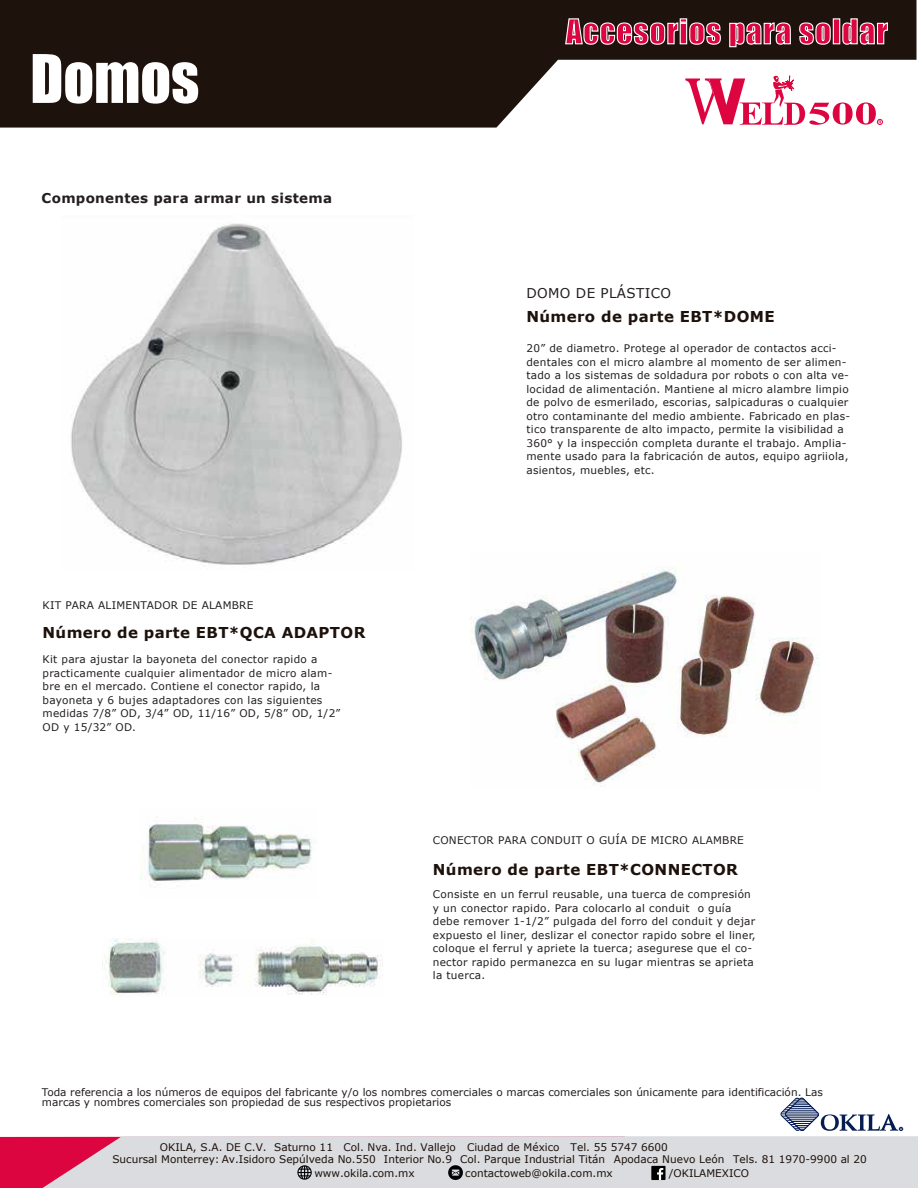
<style>
.page{position:relative;width:918px;height:1188px;background:#fff}
.page>*{position:absolute;margin:0;border:0;box-sizing:border-box;transform-origin:0 0}
.t1{font:61.8px "Impact";color:#fff}
.t2{font:31.5px "Impact";letter-spacing:.035em;color:#dc0540}
.t3{font:700 15px "Verdana";letter-spacing:.025em;color:#1d110b}
.t4{font:700 13.5px "Verdana";letter-spacing:.025em;color:#231e1f}
.t5{font:13.5px "Verdana";letter-spacing:.025em;color:#231e1f}
.t6{font:10.5px/13.5px "Verdana";letter-spacing:.025em;color:#231e1f}
.t7{font:10.5px/12px "Verdana";color:#1d110b}
.t8{font:10.5px/10.5px "Verdana";color:#231e1f}
</style>
<div class="page">
<img style="left:71px;top:223px;width:331px;height:342px">
<div style="left:625px;top:1136px;width:293px;height:52px;background:#dadce0"></div>
<svg style="left:780px;top:1097px;width:123px;height:34px"></svg>
<svg style="left:0;top:0;width:916px;height:128px;fill:#1e120d"></svg>
<svg style="left:564px;top:14px;width:158px;height:31px;background:#4c433f"></svg>
<svg style="left:729px;top:22px;width:62px;height:26px;background:#59504c"></svg>
<svg style="left:798px;top:22px;width:33px;height:23px"></svg>
<div style="left:833px;top:18px;width:7px;height:26px;border:1px solid #fff"></div>
<svg style="left:842px;top:18px;width:47px;height:27px"></svg>
<svg style="left:685px;top:70px;width:198px;height:55px"></svg>
<svg style="left:0;top:1136px;width:625px;height:52px;background:#d9beca"></svg>
<div style="left:651px;top:1166px;width:15px;height:14px;background:#020102"></div>
<svg style="left:657px;top:1168px;width:6px;height:12px"></svg>
<img style="left:471px;top:567px;width:348px;height:217px">
<img style="left:104px;top:939px;width:279px;height:56px">
<img style="left:140px;top:823px;width:172px;height:60px">
<h1 class="t1" style="left:30px;top:31px;width:171px">Domos</h1>
<p class="t4" style="left:42px;top:189px;width:292px">Componentes para armar un sistema</p>
<p class="t6" style="left:43px;top:599px;width:212px">KIT PARA ALIMENTADOR DE ALAMBRE</p>
<h3 class="t3" style="left:43px;top:623px;width:324px">Número de parte EBT*QCA ADAPTOR</h3>
<p class="t6" style="left:43px;top:653px;width:299px">Kit para ajustar la bayoneta del conector rapido a practicamente cualquier alimentador de micro alam&shy;bre en el mercado. Contiene el conector rapido, la bayoneta y 6 bujes adaptadores con las siguientes medidas 7/8” OD, 3/4” OD, 11/16” OD, 5/8” OD, 1/2” OD y 15/32” OD.</p>
<h2 class="t2" style="left:566px;top:7px;width:323px">Accesorios para soldar</h2>
<p class="t5" style="left:526px;top:285px;width:146px">DOMO DE PLÁSTICO</p>
<h3 class="t3" style="left:526px;top:307px;width:250px">Número de parte EBT*DOME</h3>
<p class="t6" style="left:526px;top:342px;width:325px">20” de diametro. Protege al operador de contactos acci&shy;dentales con el micro alambre al momento de ser alimen&shy;tado a los sistemas de soldadura por robots o con alta ve&shy;locidad de alimentación. Mantiene al micro alambre limpio de polvo de esmerilado, escorias, salpicaduras o cualquier otro contaminante del medio ambiente. Fabricado en plas&shy;tico transparente de alto impacto, permite la visibilidad a 360° y la inspección completa durante el trabajo. Amplia&shy;mente usado para la fabricación de autos, equipo agriiola, asientos, muebles, etc.</p>
<p class="t6" style="left:433px;top:834px;width:312px">CONECTOR PARA CONDUIT O GUÍA DE MICRO ALAMBRE</p>
<h3 class="t3" style="left:433px;top:860px;width:307px">Número de parte EBT*CONNECTOR</h3>
<p class="t6" style="left:433px;top:888px;width:324px">Consiste en un ferrul reusable, una tuerca de compresión y un conector rapido. Para colocarlo al conduit o guía debe remover 1-1/2” pulgada del forro del conduit y dejar expuesto el liner, deslizar el conector rapido sobre el liner, coloque el ferrul y apriete la tuerca; asegurese que el co&shy;nector rapido permanezca en su lugar mientras se aprieta la tuerca.</p>
<p class="t8" style="left:42px;top:1087px;width:782px">Toda referencia a los números de equipos del fabricante y/o los nombres comerciales o marcas comerciales son únicamente para identificación. Las marcas y nombres comerciales son propiedad de sus respectivos propietarios</p>
<p class="t7" style="left:112px;top:1142px;width:756px;text-indent:48px">OKILA, S.A. DE C.V. Saturno 11 Col. Nva. Ind. Vallejo Ciudad de México Tel. 55 5747 6600<br>Sucursal Monterrey: Av.Isidoro Sepúlveda No.550 Interior No.9 Col. Parque Industrial Titán Apodaca Nuevo León Tels. 81 1970-9900 al 20</p>
<p class="t7" style="left:314px;top:1167px;width:102px">www.okila.com.mx</p>
<p class="t7" style="left:465px;top:1167px;width:149px">contactoweb@okila.com.mx</p>
<p class="t7" style="left:669px;top:1167px;width:82px">/OKILAMEXICO</p>
</div>
